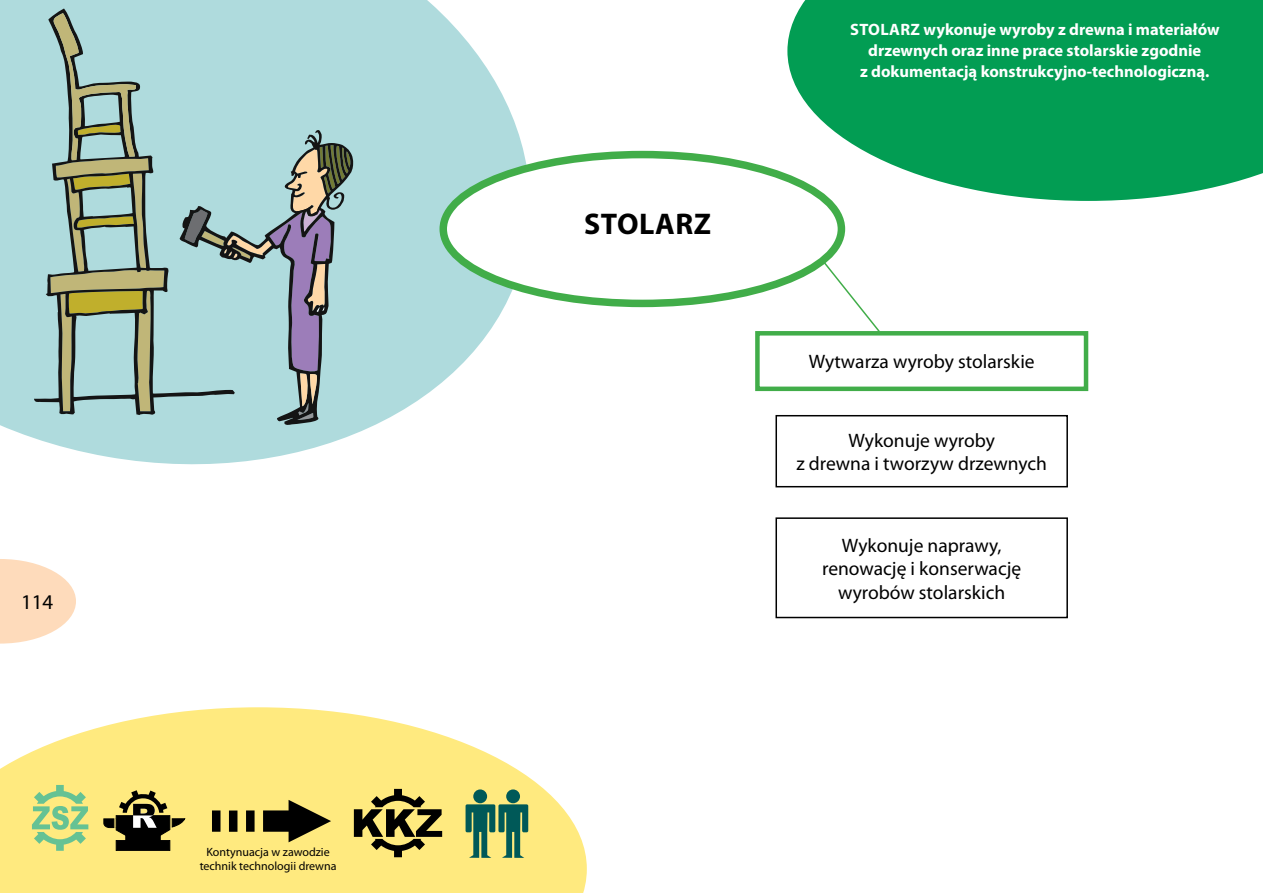
<style>
.page{position:relative;width:1263px;height:893px;background:#fff}
.page>*{position:absolute;margin:0;border:0;box-sizing:border-box;transform-origin:0 0}
.t1{font:700 30px "Myriad Pro";letter-spacing:.02em;color:#000}
.t2{font:21px "Myriad Pro";color:#000}
.t3{font:19.5px/23.4px "Myriad Pro";color:#000;text-align:center}
.t4{font:700 16.5px/21px "Myriad Pro";color:#fff;text-align:center}
.t5{font:12px/14.4px "Myriad Pro";color:#000;text-align:center}
</style>
<div class="page">
<svg style="left:0;top:0;width:554px;height:465px;fill:#afdbdd"></svg>
<svg style="left:787px;top:0;width:476px;height:201px;background:#1fa866"></svg>
<svg style="left:0;top:707px;width:587px;height:186px;fill:#ffea7f"></svg>
<svg style="left:0;top:559px;width:76px;height:85px"></svg>
<svg style="left:800px;top:234px;width:80px;height:97px"></svg>
<div style="left:443px;top:155px;width:398px;height:148px;background:#fff;border-radius:50%"></div>
<div style="left:439px;top:151px;width:406px;height:156px;border:8px solid #41ad49;border-radius:50%"></div>
<div style="left:775px;top:415px;width:293px;height:72px;border:2px solid #000"></div>
<div style="left:755px;top:331px;width:333px;height:60px;border:4px solid #41ad49"></div>
<div style="left:775px;top:517px;width:293px;height:101px;border:2px solid #000"></div>
<svg style="left:354px;top:789px;width:88px;height:68px;background:#9a8d4c"></svg>
<svg style="left:32px;top:785px;width:56px;height:66px;background:#bdd887"></svg>
<svg style="left:465px;top:789px;width:63px;height:69px;background:#709869"></svg>
<svg style="left:212px;top:800px;width:119px;height:42px;background:#998c4c"></svg>
<svg style="left:104px;top:790px;width:81px;height:61px;background:#867c48"></svg>
<div style="left:34px;top:9px;width:201px;height:406px;background:#afdbdd"></div>
<svg style="left:180px;top:130px;width:173px;height:295px;background:#9fbbbe"></svg>
<svg style="left:50px;top:13px;width:114px;height:398px;background:#9bb3a1"></svg>
<p class="t2" style="left:21px;top:589px;width:34px">114</p>
<p class="t5" style="left:200px;top:844px;width:138px">Kontynuacja w zawodzie technik technologii drewna</p>
<p class="t1" style="left:584px;top:205px;width:129px">Stolarz</p>
<p class="t4" style="left:850px;top:19px;width:371px">Stolarz wykonuje wyroby z drewna i materiałów drzewnych oraz inne prace stolarskie zgodnie<br>z dokumentacją konstrukcyjno-technologiczną.</p>
<p class="t3" style="left:809px;top:350px;width:227px">Wytwarza wyroby stolarskie</p>
<p class="t3" style="left:796px;top:428px;width:252px">Wykonuje wyroby<br>z drewna i tworzyw drzewnych</p>
<p class="t3" style="left:822px;top:533px;width:201px">Wykonuje naprawy, renowację i konserwację wyrobów stolarskich</p>
</div>
